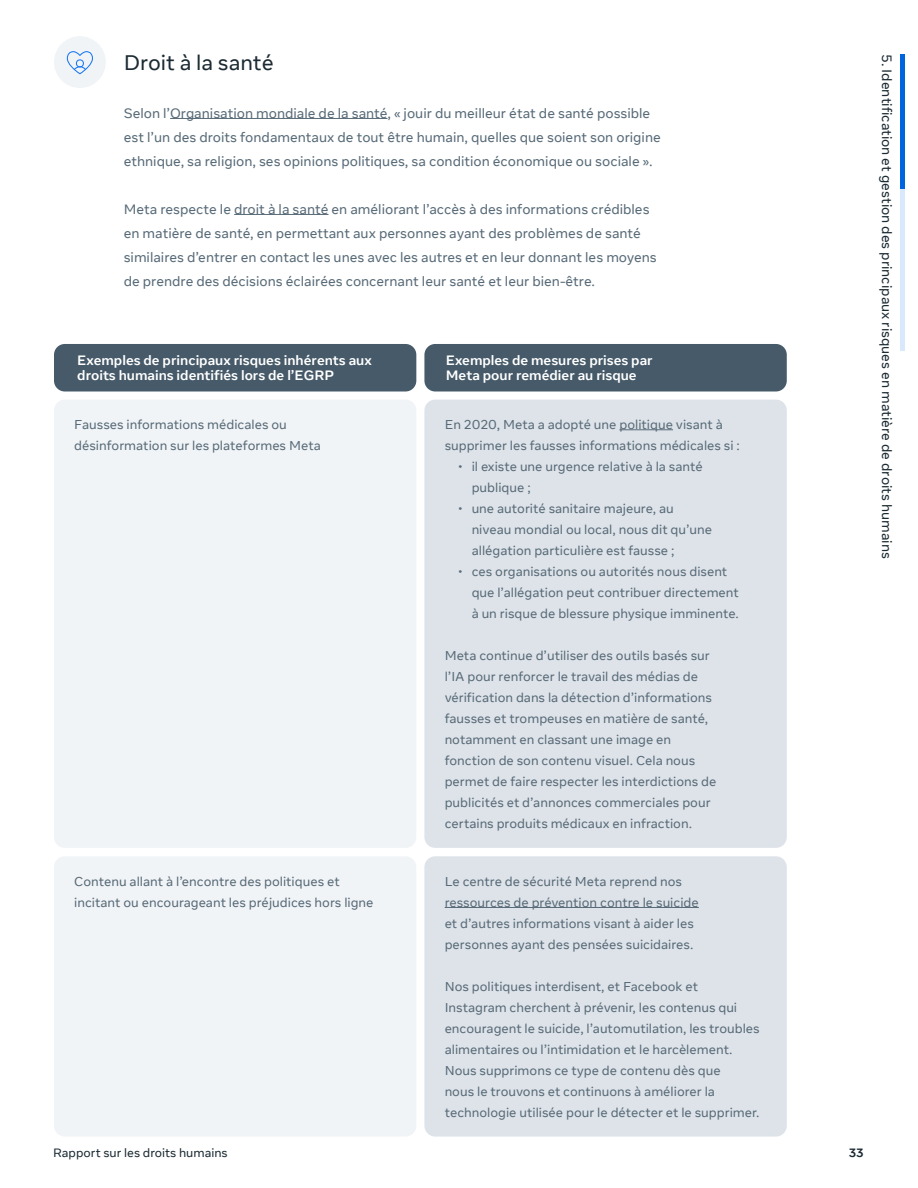
<style>
.page{position:relative;width:918px;height:1188px;background:#fff}
.page>*{position:absolute;margin:0;border:0;box-sizing:border-box;transform-origin:0 0}
.t1{font:21px "Optimistic Text";color:#1c2b33}
.P2{font:13.5px/24px "Optimistic Text";color:#586b78}
.P2-2{font:700 13.5px/15px "Optimistic Text";color:#fff}
.t2{font:13.5px "Optimistic Text";color:#1c2b33}
.P2-3{font:12.75px/21px "Optimistic Text";color:#586b78}
.t3{font:12px "Optimistic Text";color:#1c2b33}
.t4{font:700 12px "Optimistic Text";color:#1c2b33}
</style>
<div class="page">
<hr style="left:900px;top:54px;width:4px;height:297px;background:#d9e8fa">
<hr style="left:900px;top:54px;width:4px;height:135px;background:#0064e0">
<div style="left:54px;top:856px;width:362px;height:281px;background:#f1f4f7;border-radius:11px"></div>
<div style="left:424px;top:856px;width:363px;height:281px;background:#dee3e9;border-radius:11px"></div>
<hr style="left:445px;top:907px;width:254px;height:1px;background:#586b78">
<hr style="left:170px;top:118px;width:218px;height:1px;background:#586b78">
<hr style="left:234px;top:214px;width:95px;height:1px;background:#586b78">
<div style="left:54px;top:36px;width:52px;height:52px;background:#f1f4f7;border-radius:50%"></div>
<svg style="left:67px;top:51px;width:26px;height:23px"></svg>
<div style="left:54px;top:344px;width:362px;height:48px;background:#465a69;border-radius:11px"></div>
<div style="left:424px;top:344px;width:363px;height:48px;background:#465a69;border-radius:11px"></div>
<div style="left:54px;top:400px;width:362px;height:448px;background:#f1f4f7;border-radius:11px"></div>
<div style="left:424px;top:400px;width:363px;height:448px;background:#dee3e9;border-radius:11px"></div>
<hr style="left:619px;top:429px;width:54px;height:1px;background:#586b78">
<h2 class="t1" style="left:124px;top:49px;width:152px">Droit à la santé</h2>
<p class="P2" style="left:124px;top:101px;width:539px">Selon l’Organisation mondiale de la santé, « jouir du meilleur état de santé possible est l’un des droits fondamentaux de tout être humain, quelles que soient son origine ethnique, sa religion, ses opinions politiques, sa condition économique ou sociale ».</p>
<p class="P2" style="left:124px;top:197px;width:535px">Meta respecte le droit à la santé en améliorant l’accès à des informations crédibles en matière de santé, en permettant aux personnes ayant des problèmes de santé similaires d’entrer en contact les unes avec les autres et en leur donnant les moyens de prendre des décisions éclairées concernant leur santé et leur bien-être.</p>
<p class="P2-2" style="left:77px;top:354px;width:296px">Exemples de principaux risques inhérents aux droits humains identifiés lors de l’EGRP</p>
<p class="P2-2" style="left:446px;top:354px;width:208px">Exemples de mesures prises par<br>Meta pour remédier au risque</p>
<p class="P2-3" style="left:74px;top:414px;width:248px">Fausses informations médicales ou désinformation sur les plateformes Meta</p>
<p class="P2-3" style="left:445px;top:414px;width:297px">En 2020, Meta a adopté une politique visant à supprimer les fausses informations médicales si :</p>
<p class="P2-3" style="left:472px;top:456px;width:233px;text-indent:-14px">• il existe une urgence relative à la santé publique ;</p>
<p class="P2-3" style="left:472px;top:498px;width:242px;text-indent:-14px">• une autorité sanitaire majeure, au niveau mondial ou local, nous dit qu’une allégation particulière est fausse ;</p>
<p class="P2-3" style="left:472px;top:561px;width:269px;text-indent:-14px">• ces organisations ou autorités nous disent que l’allégation peut contribuer directement à un risque de blessure physique imminente.</p>
<p class="P2-3" style="left:445px;top:645px;width:273px">Meta continue d’utiliser des outils basés sur l’IA pour renforcer le travail des médias de vérification dans la détection d’informations fausses et trompeuses en matière de santé, notamment en classant une image en fonction de son contenu visuel. Cela nous permet de faire respecter les interdictions de publicités et d’annonces commerciales pour certains produits médicaux en infraction.</p>
<p class="t2" style="left:895px;top:54px;width:506px;rotate:90deg">5. Identification et gestion des principaux risques en matière de droits humains</p>
<p class="P2-3" style="left:74px;top:871px;width:301px">Contenu allant à l’encontre des politiques et incitant ou encourageant les préjudices hors ligne</p>
<p class="P2-3" style="left:445px;top:871px;width:256px">Le centre de sécurité Meta reprend nos ressources de prévention contre le suicide et d’autres informations visant à aider les personnes ayant des pensées suicidaires.</p>
<p class="P2-3" style="left:445px;top:976px;width:317px">Nos politiques interdisent, et Facebook et Instagram cherchent à prévenir, les contenus qui encouragent le suicide, l’automutilation, les troubles alimentaires ou l’intimidation et le harcèlement.<br>Nous supprimons ce type de contenu dès que<br>nous le trouvons et continuons à améliorer la technologie utilisée pour le détecter et le supprimer.</p>
<p class="t3" style="left:53px;top:1146px;width:176px">Rapport sur les droits humains</p>
<p class="t4" style="left:849px;top:1146px;width:17px">33</p>
</div>
